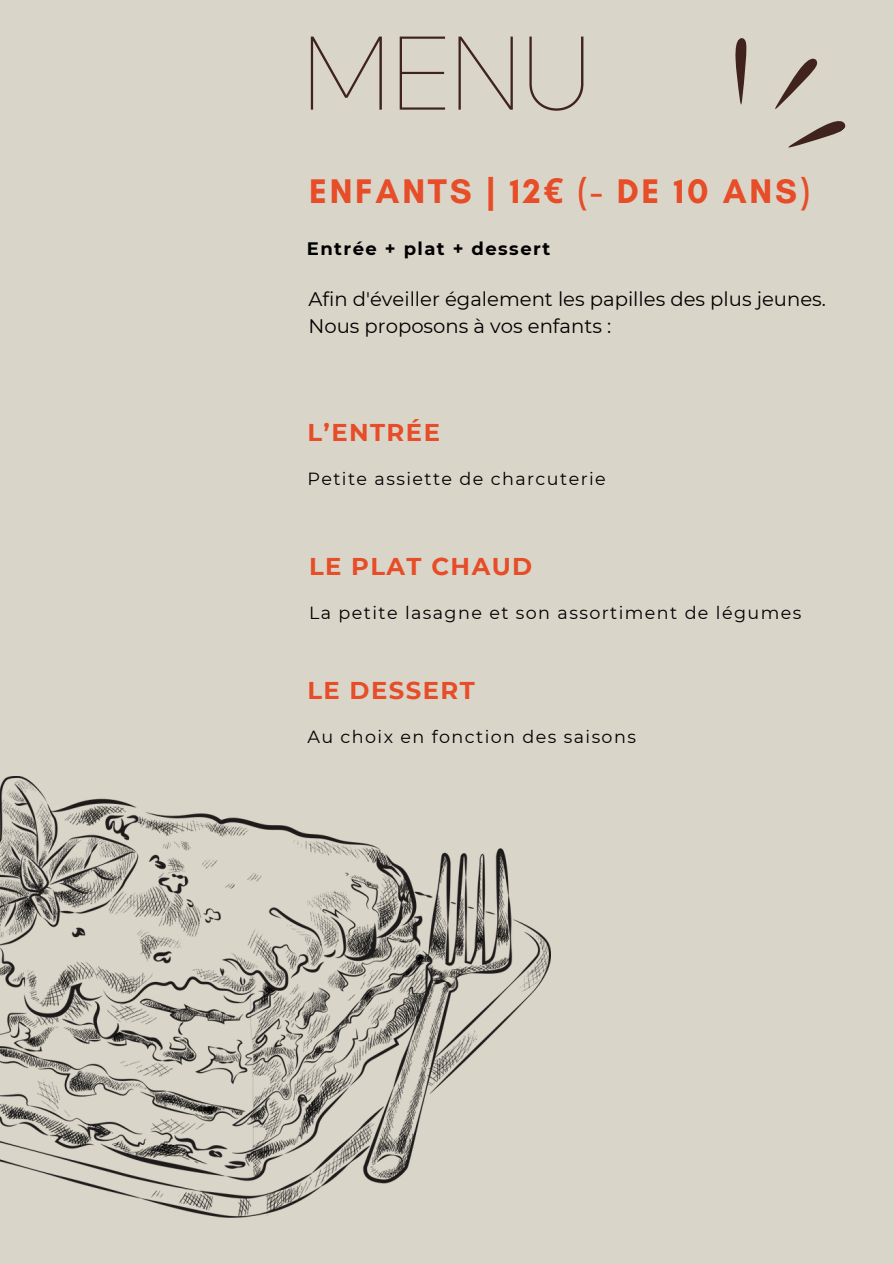
<style>
.page{position:relative;width:894px;height:1264px;background:#fff}
.page>*{position:absolute;margin:0;border:0;box-sizing:border-box;transform-origin:0 0}
.t1{font:200 104.4px "Okta";color:#40231d}
.t2{font:700 34.8px "Glacial Indifference";letter-spacing:.08em;color:#e64d28}
.t3{font:700 24.3px "Montserrat";letter-spacing:.06em;color:#e64d28}
.t4{font:19.65px/27px "Montserrat";color:#000}
.t5{font:700 18px "Montserrat";letter-spacing:.08em;color:#000}
.t6{font:17.55px "Montserrat";letter-spacing:.08em;color:#000}
.s1{font-family:"Noto Sans"}
</style>
<div class="page">
<div style="left:0;top:0;width:893px;height:1263px;background:#dad5c9"></div>
<svg style="left:735px;top:38px;width:111px;height:110px"></svg>
<img style="left:0;top:776px;width:550px;height:441px">
<p class="t1" style="left:302px;top:-12px;width:290px">MENU</p>
<h3 class="t2" style="left:309px;top:170px;width:502px">ENFANTS | 12<span class="s1">€</span> (- DE 10 ANS)</h3>
<p class="t5" style="left:307px;top:237px;width:245px">Entrée + plat + dessert</p>
<p class="t4" style="left:308px;top:285px;width:519px">Afin d'éveiller également les papilles des plus jeunes.<br>Nous proposons à vos enfants :</p>
<h2 class="t3" style="left:307px;top:418px;width:134px">L’ENTRÉE</h2>
<h4 class="t6" style="left:307px;top:468px;width:300px">Petite assiette de charcuterie</h4>
<p class="t3" style="left:309px;top:552px;width:225px">LE PLAT CHAUD</p>
<h3 class="t6" style="left:309px;top:602px;width:493px">La petite lasagne et son assortiment de légumes</h3>
<h5 class="t3" style="left:307px;top:675px;width:169px">LE DESSERT</h5>
<h3 class="t6" style="left:307px;top:726px;width:330px">Au choix en fonction des saisons</h3>
</div>
